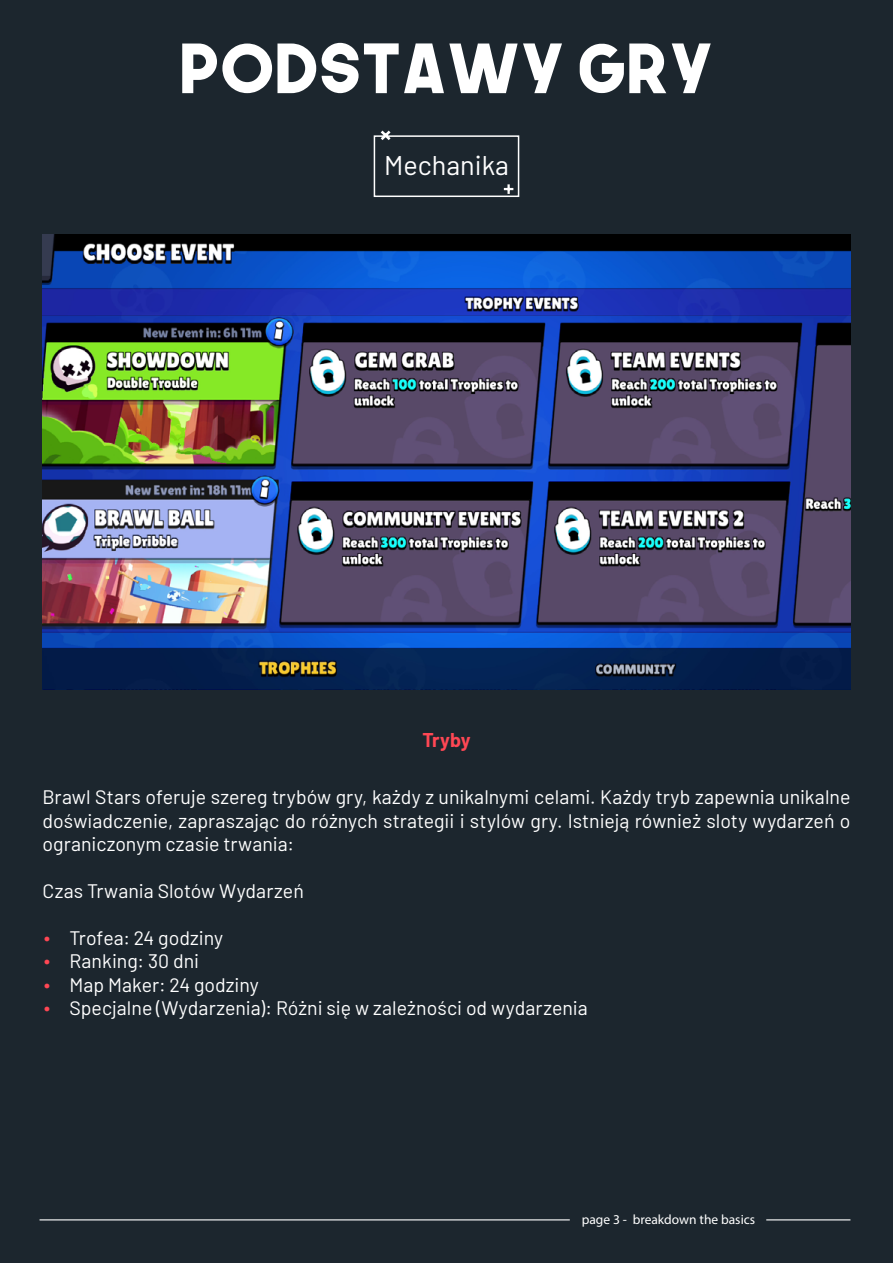
<style>
.page{position:relative;width:893px;height:1263px;background:#1c262e}
.page>*{position:absolute;margin:0;border:0;box-sizing:border-box;transform-origin:0 0}
.t1{font:67.5px "The Next Font";color:#fff}
.t2{font:27px "Barlow";color:#fff}
.t3{font:19.5px/23.4px "Barlow";color:#fff;text-align:justify}
.t4{font:700 19.5px "Barlow";letter-spacing:-.005em;color:#ff4754}
.t5{font:13.5px "Myriad Pro";color:#fff}
.s1{font-family:"D DIN PRO Regular";color:#ff4754}
</style>
<div class="page">
<hr style="left:40px;top:1219px;width:530px;height:1px;background:#fff">
<hr style="left:766px;top:1219px;width:84px;height:1px;background:#fff">
<img style="left:42px;top:234px;width:809px;height:455px">
<div style="left:374px;top:135px;width:145px;height:62px;border:2px solid #fff"></div>
<svg style="left:378px;top:130px;width:15px;height:10px"></svg>
<svg style="left:504px;top:184px;width:9px;height:10px"></svg>
<h1 class="t1" style="left:180px;top:22px;width:535px">PODSTAWY GRY</h1>
<h2 class="t2" style="left:384px;top:146px;width:126px">Mechanika</h2>
<p class="t4" style="left:422px;top:725px;width:50px">Tryby</p>
<p class="t3" style="left:43px;top:784px;width:809px">Brawl Stars oferuje szereg trybów gry, każdy z unikalnymi celami. Każdy tryb zapewnia unikalne doświadczenie, zapraszając do różnych strategii i stylów gry. Istnieją również sloty wydarzeń o ograniczonym czasie trwania:</p>
<p class="t3" style="left:43px;top:878px;width:263px">Czas Trwania Slotów Wydarzeń</p>
<p class="t3" style="left:43px;top:924px;width:182px"><span class="s1">•</span> Trofea: 24 godziny</p>
<p class="t3" style="left:43px;top:948px;width:158px"><span class="s1">•</span> Ranking: 30 dni</p>
<p class="t3" style="left:43px;top:971px;width:218px"><span class="s1">•</span> Map Maker: 24 godziny</p>
<p class="t3" style="left:43px;top:995px;width:547px"><span class="s1">•</span> Specjalne (Wydarzenia): Różni się w zależności od wydarzenia</p>
<p class="t5" style="left:582px;top:1211px;width:175px">page 3 - breakdown the basics</p>
</div>
